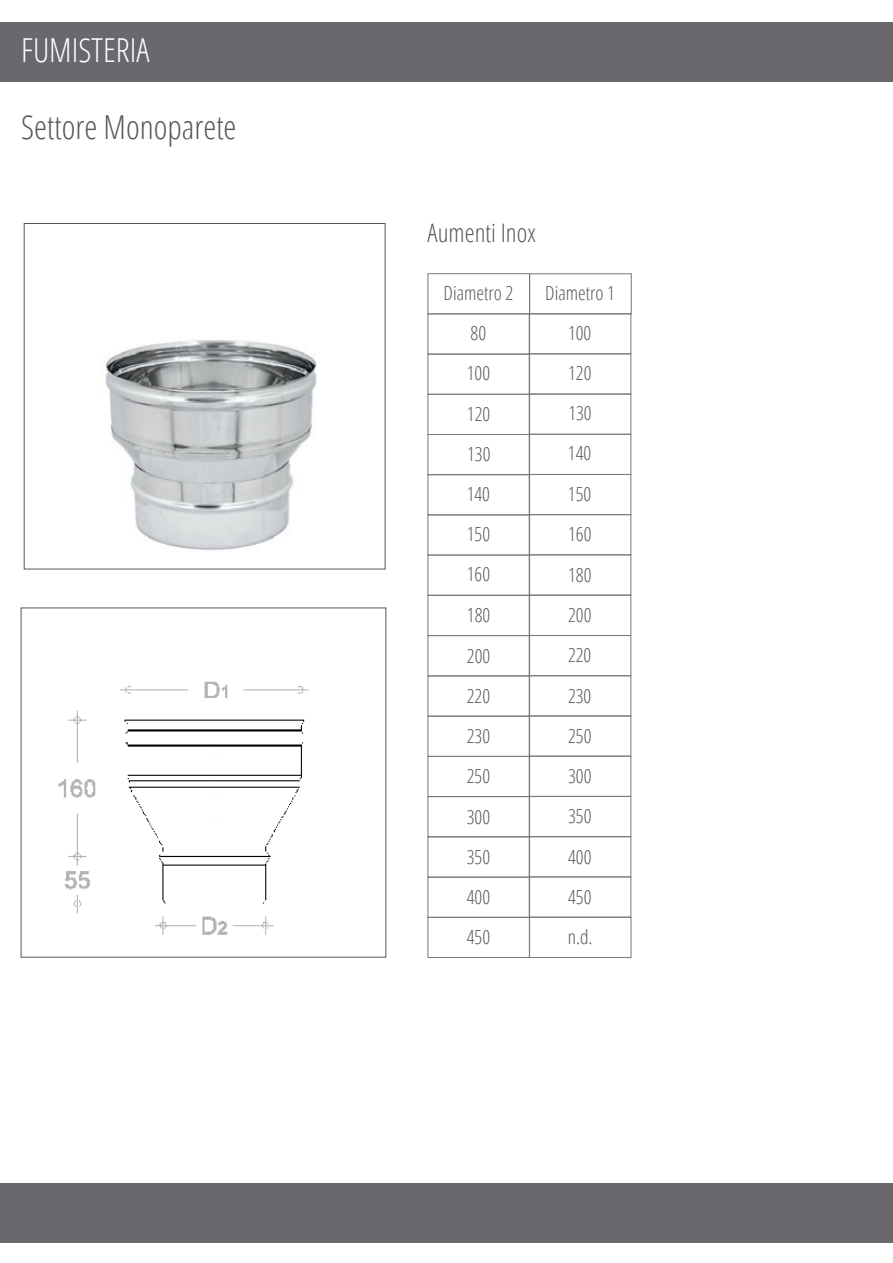
<style>
.page{position:relative;width:893px;height:1263px;background:#fff}
.page>*{position:absolute;margin:0;border:0;box-sizing:border-box;transform-origin:0 0}
.t1{font:300 condensed 33px "Open Sans";color:#575858}
.t2{font:300 condensed 33px "Open Sans";color:#fff}
.t3{font:300 condensed 25.5px "Open Sans";color:#575858}
.t4{font:300 condensed 19.5px/40.2px "Open Sans";color:#575858;text-align:justify}
</style>
<div class="page">
<img style="left:26px;top:681px;width:341px;height:277px">
<img style="left:23px;top:223px;width:363px;height:336px">
<div style="left:0;top:22px;width:893px;height:60px;background:#6b686d"></div>
<div style="left:0;top:1183px;width:893px;height:60px;background:#6b686d"></div>
<div style="left:24px;top:223px;width:361px;height:346px;border:1px solid #575858"></div>
<div style="left:428px;top:273px;width:102px;height:41px;border:1px solid #78797c"></div>
<div style="left:428px;top:314px;width:102px;height:40px;border:1px solid #78797c"></div>
<div style="left:428px;top:354px;width:102px;height:40px;border:1px solid #78797c"></div>
<div style="left:428px;top:394px;width:102px;height:41px;border:1px solid #78797c"></div>
<div style="left:428px;top:434px;width:102px;height:41px;border:1px solid #78797c"></div>
<div style="left:428px;top:474px;width:102px;height:41px;border:1px solid #78797c"></div>
<div style="left:428px;top:515px;width:102px;height:40px;border:1px solid #78797c"></div>
<div style="left:428px;top:555px;width:102px;height:40px;border:1px solid #78797c"></div>
<div style="left:428px;top:595px;width:102px;height:41px;border:1px solid #78797c"></div>
<div style="left:428px;top:676px;width:102px;height:40px;border:1px solid #78797c"></div>
<div style="left:428px;top:716px;width:102px;height:40px;border:1px solid #78797c"></div>
<div style="left:428px;top:756px;width:102px;height:41px;border:1px solid #78797c"></div>
<div style="left:428px;top:796px;width:102px;height:41px;border:1px solid #78797c"></div>
<div style="left:428px;top:635px;width:102px;height:41px;border:1px solid #78797c"></div>
<div style="left:428px;top:837px;width:102px;height:40px;border:1px solid #78797c"></div>
<div style="left:428px;top:877px;width:102px;height:40px;border:1px solid #78797c"></div>
<div style="left:428px;top:917px;width:102px;height:41px;border:1px solid #78797c"></div>
<div style="left:529px;top:917px;width:102px;height:41px;border:1px solid #78797c"></div>
<div style="left:529px;top:313px;width:102px;height:41px;border:1px solid #78797c"></div>
<div style="left:529px;top:354px;width:102px;height:40px;border:1px solid #78797c"></div>
<div style="left:529px;top:394px;width:102px;height:40px;border:1px solid #78797c"></div>
<div style="left:529px;top:434px;width:102px;height:41px;border:1px solid #78797c"></div>
<div style="left:529px;top:474px;width:102px;height:41px;border:1px solid #78797c"></div>
<div style="left:529px;top:514px;width:102px;height:41px;border:1px solid #78797c"></div>
<div style="left:529px;top:555px;width:102px;height:40px;border:1px solid #78797c"></div>
<div style="left:529px;top:635px;width:102px;height:41px;border:1px solid #78797c"></div>
<div style="left:529px;top:675px;width:102px;height:41px;border:1px solid #78797c"></div>
<div style="left:529px;top:716px;width:102px;height:40px;border:1px solid #78797c"></div>
<div style="left:529px;top:756px;width:102px;height:40px;border:1px solid #78797c"></div>
<div style="left:529px;top:595px;width:102px;height:41px;border:1px solid #78797c"></div>
<div style="left:529px;top:796px;width:102px;height:41px;border:1px solid #78797c"></div>
<div style="left:529px;top:836px;width:102px;height:41px;border:1px solid #78797c"></div>
<div style="left:529px;top:877px;width:102px;height:40px;border:1px solid #78797c"></div>
<p class="t2" style="left:21px;top:28px;width:130px">FUMISTERIA</p>
<p class="t1" style="left:21px;top:105px;width:217px">Settore Monoparete</p>
<p class="t3" style="left:428px;top:215px;width:110px">Aumenti Inox</p>
<p class="t4" style="left:444px;top:272px;width:71px;text-align:center">Diametro 2<br>80<br>100<br>120<br>130<br>140<br>150</p>
<p class="t4" style="left:467px;top:553px;width:25px">160</p>
<p class="t4" style="left:467px;top:595px;width:25px">180</p>
<p class="t4" style="left:467px;top:635px;width:25px">200</p>
<p class="t4" style="left:467px;top:675px;width:25px">220<br>230<br>250<br>300</p>
<p class="t4" style="left:467px;top:836px;width:25px">350<br>400<br>450</p>
<p class="t4" style="left:545px;top:273px;width:71px;text-align:center">Diametro 1<br>100<br>120<br>130<br>140<br>150</p>
<p class="t4" style="left:568px;top:513px;width:25px">160</p>
<p class="t4" style="left:568px;top:554px;width:25px">180</p>
<p class="t4" style="left:568px;top:595px;width:25px">200</p>
<p class="t4" style="left:568px;top:635px;width:25px">220<br>230<br>250<br>300</p>
<p class="t4" style="left:568px;top:795px;width:26px">350<br>400<br>450 n.d.</p>
</div>
